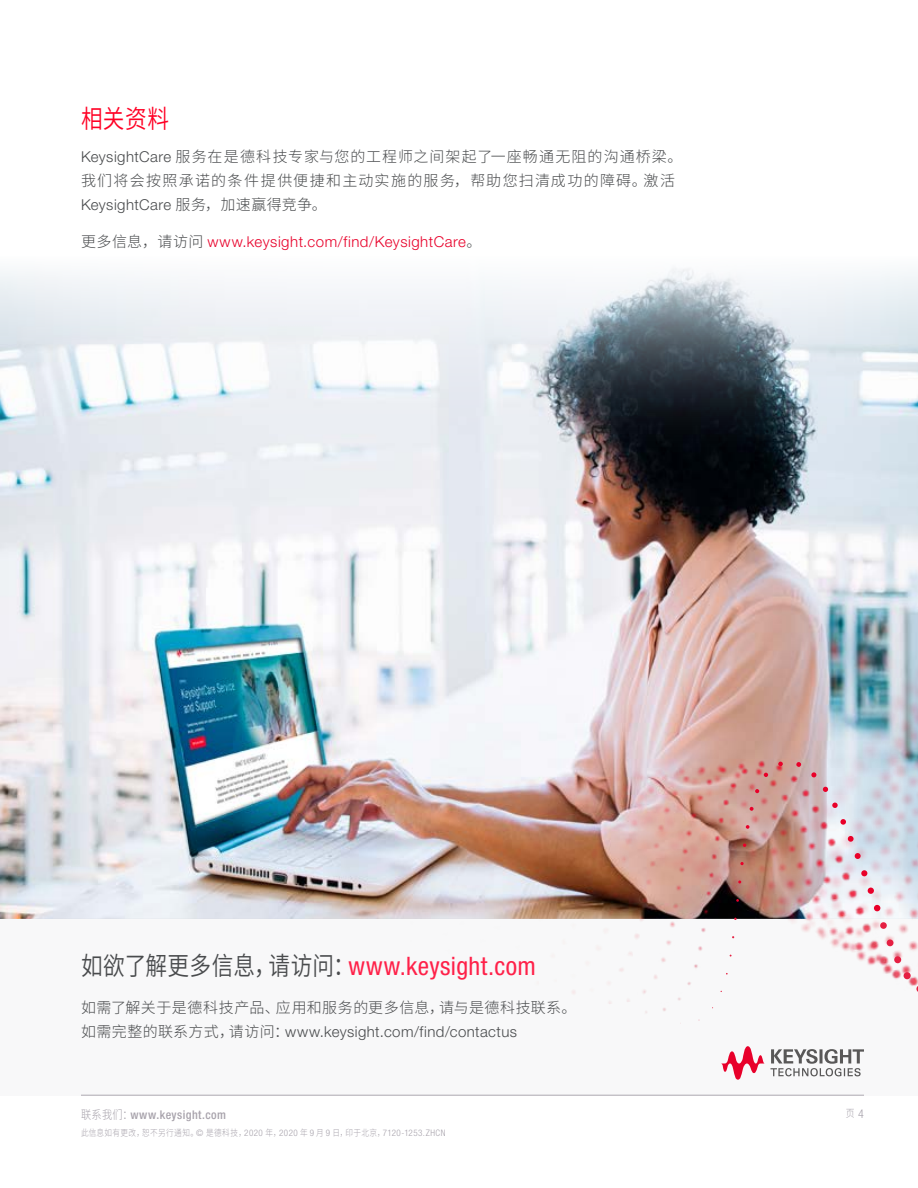
<style>
.page{position:relative;width:918px;height:1188px;background:#fff}
.page>*{position:absolute;margin:0;border:0;box-sizing:border-box;transform-origin:0 0}
.t1{font:condensed 25.5px "Helvetica Neue LT Std";letter-spacing:.015em;color:#ff2149}
.t2{font:25.5px "Source Han Sans SC";color:#ff0025;scale:.85 1}
.t3{font:300 15px/24px "Source Han Sans SC";letter-spacing:.065em;color:#494b4d}
.t4{font:300 15px "Helvetica Neue LT Std";letter-spacing:.03em;color:#494b4d}
.t5{font:300 15px "Helvetica Neue LT Std";letter-spacing:.035em;color:#e8002a}
.t6{font:300 15px "Source Han Sans SC";letter-spacing:.025em;color:#494b4d}
.t7{font:500 condensed 12px "Helvetica Neue LT Std";letter-spacing:.04em;color:#a7a2ab}
.t8{font:300 10.5px "Source Han Sans SC";color:#a7a2ab;scale:.85 1}
.t9{font:300 9px "Source Han Sans SC";letter-spacing:.04em;color:#a7a2ab;scale:.85 1}
.s1{font-family:"Helvetica Neue LT Std"}
.s2{font-family:"Source Han Sans SC"}
.s3{font-family:"Source Han Sans SC";color:#494b4d}
.s4{font-family:"Source Han Sans SC";font-stretch:normal;color:#494b4d}
.s5{font-family:"Source Han Sans SC";font-weight:300;font-stretch:normal}
.s6{font-family:"Helvetica Neue LT Std";font-stretch:condensed}
.s7{font-family:"Helvetica Neue LT Std";font-stretch:condensed;font-size:12px}
</style>
<div class="page">
<hr style="left:81px;top:1095px;width:783px;height:1px;background:#a7a2ab">
<img style="left:1px;top:506px;width:211px;height:412px">
<svg style="left:0;top:268px;width:918px;height:238px"></svg>
<img style="left:212px;top:450px;width:706px;height:468px">
<svg style="left:738px;top:880px;width:3px;height:4px"></svg>
<svg style="left:740px;top:862px;width:4px;height:3px"></svg>
<svg style="left:743px;top:843px;width:3px;height:4px"></svg>
<svg style="left:746px;top:825px;width:4px;height:4px"></svg>
<svg style="left:750px;top:807px;width:4px;height:4px"></svg>
<svg style="left:755px;top:789px;width:4px;height:4px"></svg>
<svg style="left:764px;top:773px;width:4px;height:4px"></svg>
<svg style="left:778px;top:761px;width:5px;height:5px"></svg>
<svg style="left:796px;top:762px;width:5px;height:5px"></svg>
<svg style="left:811px;top:772px;width:6px;height:6px"></svg>
<svg style="left:823px;top:787px;width:5px;height:5px"></svg>
<svg style="left:832px;top:802px;width:6px;height:6px"></svg>
<svg style="left:840px;top:819px;width:6px;height:6px"></svg>
<svg style="left:848px;top:836px;width:6px;height:6px"></svg>
<svg style="left:855px;top:853px;width:6px;height:6px"></svg>
<svg style="left:861px;top:870px;width:7px;height:7px"></svg>
<div style="left:867px;top:887px;width:7px;height:7px;background:#e90029;border-radius:50%"></div>
<svg style="left:874px;top:905px;width:7px;height:7px"></svg>
<div style="left:0;top:918px;width:918px;height:177px;background:#f8f8f9"></div>
<svg style="left:721px;top:1046px;width:143px;height:34px"></svg>
<h1 class="t2" style="left:81px;top:105px;width:105px">相关资料</h1>
<p class="t3" style="left:81px;top:145px;width:603px"><span class="s1">KeysightCare</span> 服务在是德科技专家与您的工程师之间架起了一座畅通无阻的沟通桥梁。我们将会按照承诺的条件提供便捷和主动实施的服务，帮助您扫清成功的障碍。激活</p>
<p class="t4" style="left:81px;top:195px;width:247px">KeysightCare <span class="s2">服务，加速赢得竞争。</span></p>
<p class="t5" style="left:81px;top:233px;width:402px"><span class="s3">更多信息，请访问</span> www.keysight.com/find/KeysightCare<span class="s3">。</span></p>
<h1 class="t1" style="left:81px;top:951px;width:456px"><span class="s4">如欲了解更多信息，请访问：</span>www.keysight.com</h1>
<p class="t6" style="left:81px;top:999px;width:497px">如需了解关于是德科技产品、应用和服务的更多信息，请与是德科技联系。</p>
<p class="t4" style="left:81px;top:1022px;width:438px"><span class="s2">如需完整的联系方式，请访问：</span>www.keysight.com/find/contactus</p>
<p class="t7" style="left:81px;top:1108px;width:147px"><span class="s5">联系我们：</span>www.keysight.com</p>
<p class="t9" style="left:81px;top:1127px;width:431px">此信息如有更改，恕不另行通知。<span class="s6">©</span> 是德科技，<span class="s6">2020</span> 年，<span class="s6">2020</span> 年 <span class="s6">9</span> 月 <span class="s6">9</span> 日，印于北京，<span class="s6">7120-1253.ZHCN</span></p>
<p class="t8" style="left:846px;top:1108px;width:23px">页 <span class="s7">4</span></p>
</div>
